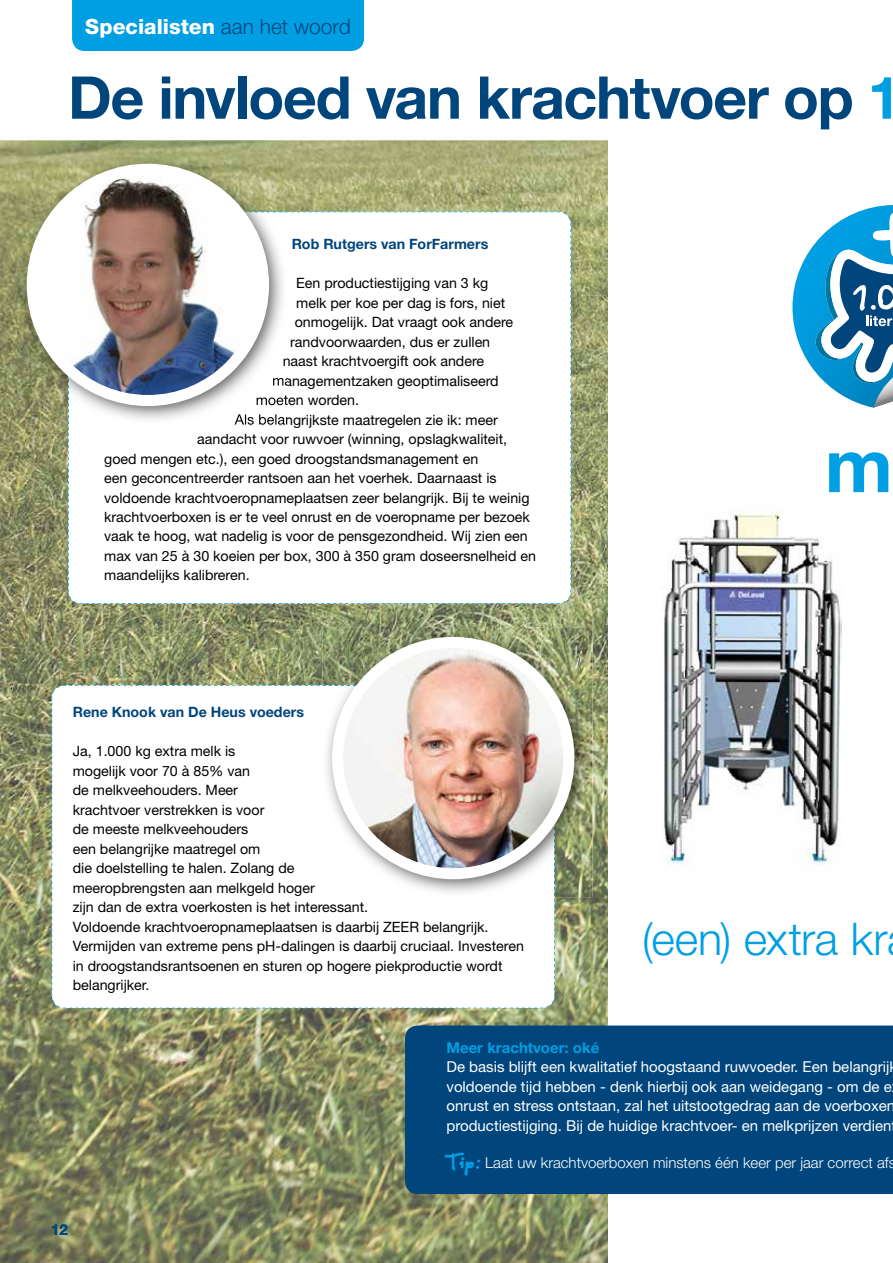
<style>
.page{position:relative;width:893px;height:1263px;background:#fff}
.page>*{position:absolute;margin:0;border:0;box-sizing:border-box;transform-origin:0 0}
.t1{font:700 75px "Helvetica Neue LT Std";color:#009fe3}
.t2{font:700 58.95px "Helvetica Neue LT Std";letter-spacing:-.02em;color:#00457c}
.t3{font:300 45px "Helvetica Neue LT Std";color:#009fe3}
.t4{font:800 21px "Helvetica Neue LT Std";color:#fff}
.t5{font:15px/19.5px "Helvetica Neue LT Std";color:#fff}
.t6{font:300 15px "Helvetica Neue LT Std";color:#fff}
.t7{font:700 15px "Helvetica Neue LT Std";color:#009fe3}
.t8{font:700 15px "Helvetica Neue LT Std";color:#00457c}
.t9{font:14.25px/19.5px "Helvetica Neue LT Std";color:#000}
.t10{font:700 14.25px "Helvetica Neue LT Std";color:#00457c}
.s1{font-weight:300;color:#00457c}
.s2{color:#009fe3}
.s3{font-family:"Betina Script";font-weight:800;font-size:24px;color:#009fe3}
</style>
<div class="page">
<img style="left:0;top:140px;width:608px;height:53px">
<img style="left:0;top:193px;width:52px;height:1070px">
<img style="left:287px;top:193px;width:321px;height:54px">
<img style="left:526px;top:247px;width:82px;height:427px">
<img style="left:52px;top:424px;width:52px;height:261px">
<img style="left:104px;top:604px;width:263px;height:81px">
<img style="left:367px;top:604px;width:159px;height:23px">
<img style="left:579px;top:674px;width:29px;height:589px">
<img style="left:526px;top:897px;width:53px;height:366px">
<img style="left:52px;top:1008px;width:474px;height:255px">
<svg style="left:68px;top:212px;width:503px;height:392px"></svg>
<div style="left:72px;top:0;width:292px;height:51px;background:#009fe3"></div>
<img style="left:17px;top:154px;width:270px;height:270px">
<img style="left:69px;top:213px;width:218px;height:211px">
<img style="left:68px;top:406px;width:1px;height:18px">
<img style="left:269px;top:212px;width:18px;height:1px">
<svg style="left:284px;top:356px;width:3px;height:13px"></svg>
<img style="left:273px;top:375px;width:14px;height:13px">
<img style="left:269px;top:395px;width:18px;height:10px">
<img style="left:235px;top:414px;width:52px;height:10px">
<img style="left:27px;top:164px;width:242px;height:242px">
<svg style="left:69px;top:1008px;width:468px;height:1px"></svg>
<svg style="left:52px;top:685px;width:503px;height:323px"></svg>
<img style="left:322px;top:627px;width:270px;height:270px">
<img style="left:322px;top:685px;width:232px;height:212px">
<img style="left:554px;top:879px;width:1px;height:17px">
<img style="left:332px;top:637px;width:242px;height:242px">
<svg style="left:792px;top:205px;width:101px;height:203px"></svg>
<img style="left:661px;top:512px;width:180px;height:353px">
<div style="left:405px;top:1025px;width:488px;height:169px;background:#00457c"></div>
<h3 class="t4" style="left:85px;top:14px;width:267px">Specialisten <span class="s1">aan het woord</span></h3>
<h2 class="t2" style="left:68px;top:61px;width:834px">De invloed van krachtvoer op <span class="s2">1</span></h2>
<p class="t10" style="left:292px;top:235px;width:198px">Rob Rutgers van ForFarmers</p>
<p class="t9" style="left:296px;top:273px;width:194px">Een productiestijging van 3 kg</p>
<p class="t9" style="left:296px;top:292px;width:211px">melk per koe per dag is fors, niet</p>
<p class="t9" style="left:295px;top:312px;width:220px">onmogelijk. Dat vraagt ook andere</p>
<p class="t9" style="left:290px;top:331px;width:202px">randvoorwaarden, dus er zullen</p>
<p class="t9" style="left:283px;top:351px;width:203px">naast krachtvoergift ook andere</p>
<p class="t9" style="left:272px;top:370px;width:228px">managementzaken geoptimaliseerd</p>
<p class="t9" style="left:256px;top:390px;width:105px">moeten worden.</p>
<p class="t9" style="left:235px;top:409px;width:265px">Als belangrijkste maatregelen zie ik: meer</p>
<p class="t9" style="left:197px;top:429px;width:312px">aandacht voor ruwvoer (winning, opslagkwaliteit,</p>
<p class="t9" style="left:104px;top:448px;width:376px">goed mengen etc.), een goed droogstandsmanagement en</p>
<p class="t9" style="left:104px;top:468px;width:394px">een geconcentreerder rantsoen aan het voerhek. Daarnaast is</p>
<p class="t9" style="left:104px;top:487px;width:427px">voldoende krachtvoeropnameplaatsen zeer belangrijk. Bij te weinig</p>
<p class="t9" style="left:104px;top:507px;width:427px">krachtvoerboxen is er te veel onrust en de voeropname per bezoek</p>
<p class="t9" style="left:104px;top:526px;width:425px">vaak te hoog, wat nadelig is voor de pensgezondheid. Wij zien een</p>
<p class="t9" style="left:104px;top:546px;width:433px">max van 25 à 30 koeien per box, 300 à 350 gram doseersnelheid en</p>
<p class="t9" style="left:104px;top:565px;width:147px">maandelijks kalibreren.</p>
<p class="t10" style="left:73px;top:703px;width:233px">Rene Knook van De Heus voeders</p>
<p class="t9" style="left:73px;top:741px;width:453px">Ja, 1.000 kg extra melk is<br>mogelijk voor 70 à 85% van<br>de melkveehouders. Meer<br>krachtvoer verstrekken is voor<br>de meeste melkveehouders<br>een belangrijke maatregel om<br>die doelstelling te halen. Zolang de<br>meeropbrengsten aan melkgeld hoger<br>zijn dan de extra voerkosten is het interessant.<br>Voldoende krachtvoeropnameplaatsen is daarbij ZEER belangrijk.<br>Vermijden van extreme pens pH-dalingen is daarbij cruciaal. Investeren in droogstandsrantsoenen en sturen op hogere piekproductie wordt belangrijker.</p>
<h1 class="t1" style="left:825px;top:419px;width:69px">m</h1>
<h3 class="t3" style="left:642px;top:911px;width:247px">(een) extra kr</h3>
<p class="t8" style="left:51px;top:1221px;width:18px">12</p>
<p class="t7" style="left:446px;top:1038px;width:154px">Meer krachtvoer: oké</p>
<p class="t5" style="left:446px;top:1057px;width:450px">De basis blijft een kwalitatief hoogstaand ruwvoeder. Een belangrij voldoende tijd hebben - denk hierbij ook aan weidegang - om de e onrust en stress ontstaan, zal het uitstootgedrag aan de voerboxen productiestijging. Bij de huidige krachtvoer- en melkprijzen verdien</p>
<p class="t6" style="left:446px;top:1154px;width:451px"><span class="s3">Tip:</span> Laat uw krachtvoerboxen minstens één keer per jaar correct afs</p>
</div>
